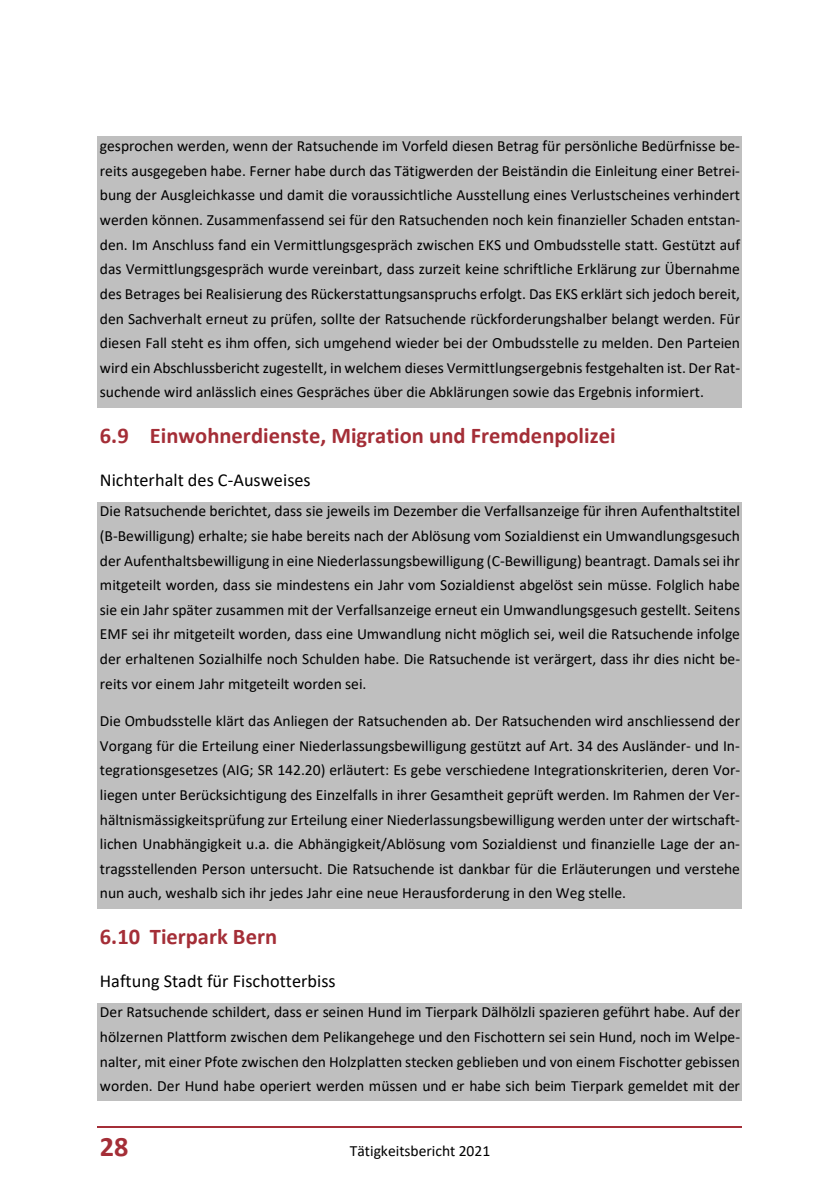
<style>
.page{position:relative;width:840px;height:1191px;background:#fff}
.page>*{position:absolute;margin:0;border:0;box-sizing:border-box;transform-origin:0 0}
.t1{font:700 28.2px "Calibri";color:#a42e37}
.t2{font:700 22.4px "Calibri";color:#a42e37}
.t3{font:18.2px "Calibri";color:#000}
.t4{font:15.6px/24.6px "Calibri";color:#000;text-align:justify}
</style>
<div class="page">
<hr style="left:98px;top:1126px;width:643px;height:1px;background:#a42e37">
<div style="left:98px;top:136px;width:643px;height:25px;background:#bfbfbf"></div>
<div style="left:98px;top:161px;width:643px;height:25px;background:#bfbfbf"></div>
<div style="left:98px;top:186px;width:643px;height:24px;background:#bfbfbf"></div>
<div style="left:98px;top:210px;width:643px;height:25px;background:#bfbfbf"></div>
<div style="left:98px;top:235px;width:643px;height:25px;background:#bfbfbf"></div>
<div style="left:98px;top:260px;width:643px;height:24px;background:#bfbfbf"></div>
<div style="left:98px;top:284px;width:643px;height:25px;background:#bfbfbf"></div>
<div style="left:98px;top:309px;width:643px;height:24px;background:#bfbfbf"></div>
<div style="left:98px;top:333px;width:643px;height:25px;background:#bfbfbf"></div>
<div style="left:98px;top:358px;width:643px;height:25px;background:#bfbfbf"></div>
<div style="left:98px;top:383px;width:643px;height:24px;background:#bfbfbf"></div>
<div style="left:98px;top:502px;width:643px;height:24px;background:#bfbfbf"></div>
<div style="left:98px;top:526px;width:643px;height:25px;background:#bfbfbf"></div>
<div style="left:98px;top:551px;width:643px;height:24px;background:#bfbfbf"></div>
<div style="left:98px;top:575px;width:643px;height:25px;background:#bfbfbf"></div>
<div style="left:98px;top:600px;width:643px;height:25px;background:#bfbfbf"></div>
<div style="left:98px;top:625px;width:643px;height:24px;background:#bfbfbf"></div>
<div style="left:98px;top:649px;width:643px;height:25px;background:#bfbfbf"></div>
<div style="left:98px;top:674px;width:643px;height:37px;background:#bfbfbf"></div>
<div style="left:98px;top:711px;width:643px;height:25px;background:#bfbfbf"></div>
<div style="left:98px;top:736px;width:643px;height:24px;background:#bfbfbf"></div>
<div style="left:98px;top:760px;width:643px;height:25px;background:#bfbfbf"></div>
<div style="left:98px;top:785px;width:643px;height:25px;background:#bfbfbf"></div>
<div style="left:98px;top:810px;width:643px;height:24px;background:#bfbfbf"></div>
<div style="left:98px;top:834px;width:643px;height:25px;background:#bfbfbf"></div>
<div style="left:98px;top:859px;width:643px;height:24px;background:#bfbfbf"></div>
<div style="left:98px;top:883px;width:643px;height:25px;background:#bfbfbf"></div>
<div style="left:98px;top:1002px;width:643px;height:25px;background:#bfbfbf"></div>
<div style="left:98px;top:1027px;width:643px;height:25px;background:#bfbfbf"></div>
<div style="left:98px;top:1052px;width:643px;height:24px;background:#bfbfbf"></div>
<div style="left:98px;top:1076px;width:643px;height:25px;background:#bfbfbf"></div>
<p class="t4" style="left:100px;top:133px;width:641px">gesprochen werden, wenn der Ratsuchende im Vorfeld diesen Betrag für persönliche Bedürfnisse be&shy;reits ausgegeben habe. Ferner habe durch das Tätigwerden der Beiständin die Einleitung einer Betrei&shy;bung der Ausgleichkasse und damit die voraussichtliche Ausstellung eines Verlustscheines verhindert werden können. Zusammenfassend sei für den Ratsuchenden noch kein finanzieller Schaden entstan&shy;den. Im Anschluss fand ein Vermittlungsgespräch zwischen EKS und Ombudsstelle statt. Gestützt auf das Vermittlungsgespräch wurde vereinbart, dass zurzeit keine schriftliche Erklärung zur Übernahme des Betrages bei Realisierung des Rückerstattungsanspruchs erfolgt. Das EKS erklärt sich jedoch bereit, den Sachverhalt erneut zu prüfen, sollte der Ratsuchende rückforderungshalber belangt werden. Für diesen Fall steht es ihm offen, sich umgehend wieder bei der Ombudsstelle zu melden. Den Parteien wird ein Abschlussbericht zugestellt, in welchem dieses Vermittlungsergebnis festgehalten ist. Der Rat&shy;suchende wird anlässlich eines Gespräches über die Abklärungen sowie das Ergebnis informiert.</p>
<h2 class="t2" style="left:100px;top:420px;width:517px">6.9 Einwohnerdienste, Migration und Fremdenpolizei</h2>
<p class="t3" style="left:100px;top:467px;width:212px">Nichterhalt des C-Ausweises</p>
<p class="t4" style="left:100px;top:498px;width:641px">Die Ratsuchende berichtet, dass sie jeweils im Dezember die Verfallsanzeige für ihren Aufenthaltstitel (B-Bewilligung) erhalte; sie habe bereits nach der Ablösung vom Sozialdienst ein Umwandlungsgesuch der Aufenthaltsbewilligung in eine Niederlassungsbewilligung (C-Bewilligung) beantragt. Damals sei ihr mitgeteilt worden, dass sie mindestens ein Jahr vom Sozialdienst abgelöst sein müsse. Folglich habe sie ein Jahr später zusammen mit der Verfallsanzeige erneut ein Umwandlungsgesuch gestellt. Seitens EMF sei ihr mitgeteilt worden, dass eine Umwandlung nicht möglich sei, weil die Ratsuchende infolge der erhaltenen Sozialhilfe noch Schulden habe. Die Ratsuchende ist verärgert, dass ihr dies nicht be&shy;reits vor einem Jahr mitgeteilt worden sei.</p>
<p class="t4" style="left:100px;top:708px;width:641px">Die Ombudsstelle klärt das Anliegen der Ratsuchenden ab. Der Ratsuchenden wird anschliessend der Vorgang für die Erteilung einer Niederlassungsbewilligung gestützt auf Art. 34 des Ausländer- und In&shy;tegrationsgesetzes (AIG; SR 142.20) erläutert: Es gebe verschiedene Integrationskriterien, deren Vor&shy;liegen unter Berücksichtigung des Einzelfalls in ihrer Gesamtheit geprüft werden. Im Rahmen der Ver&shy;hältnismässigkeitsprüfung zur Erteilung einer Niederlassungsbewilligung werden unter der wirtschaft&shy;lichen Unabhängigkeit u.a. die Abhängigkeit/Ablösung vom Sozialdienst und finanzielle Lage der an&shy;tragsstellenden Person untersucht. Die Ratsuchende ist dankbar für die Erläuterungen und verstehe nun auch, weshalb sich ihr jedes Jahr eine neue Herausforderung in den Weg stelle.</p>
<h2 class="t2" style="left:100px;top:920px;width:179px">6.10 Tierpark Bern</h2>
<p class="t3" style="left:100px;top:968px;width:237px">Haftung Stadt für Fischotterbiss</p>
<p class="t4" style="left:100px;top:999px;width:641px">Der Ratsuchende schildert, dass er seinen Hund im Tierpark Dälhölzli spazieren geführt habe. Auf der hölzernen Plattform zwischen dem Pelikangehege und den Fischottern sei sein Hund, noch im Welpe&shy;nalter, mit einer Pfote zwischen den Holzplatten stecken geblieben und von einem Fischotter gebissen worden. Der Hund habe operiert werden müssen und er habe sich beim Tierpark gemeldet mit der</p>
<h1 class="t1" style="left:100px;top:1126px;width:30px">28</h1>
<p class="t4" style="left:349px;top:1138px;width:142px">Tätigkeitsbericht 2021</p>
</div>
